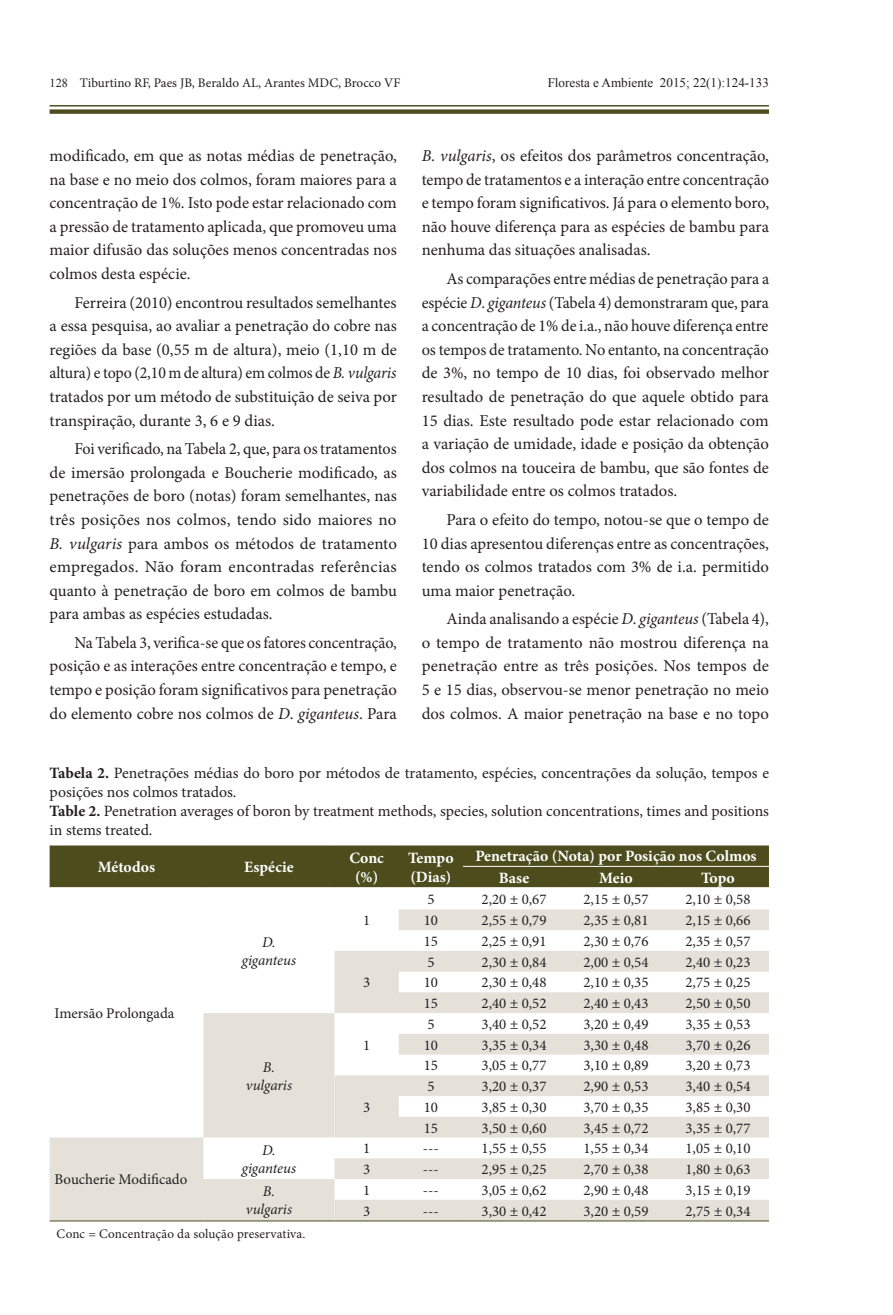
<style>
.page{position:relative;width:893px;height:1315px;background:#fff}
.page>*{position:absolute;margin:0;border:0;box-sizing:border-box;transform-origin:0 0}
.t1{font:16.62px/23.6px "Minion Pro";color:#231f20;text-align:justify}
.t2{font:15.75px/18.9px "Minion Pro";color:#231f20}
.t3{font:700 15.75px/18.9px "Minion Pro";color:#fff}
.t4{font:14.88px "Minion Pro";color:#231f20}
.t5{font:italic 14.88px/17.8px "Minion Pro";color:#231f20;text-align:center}
.t6{font:13.12px "Minion Pro";color:#231f20}
.t7{font:13.12px "Times New Roman";color:#231f20}
.s1{font-family:"Times New Roman";font-size:12.25px}
.s2{font-style:italic}
.s3{font-weight:700}
</style>
<div class="page">
<div style="left:50px;top:109px;width:719px;height:5px;background:#4c4c1d"></div>
<hr style="left:50px;top:105px;width:719px;height:1px;background:#4c4c1d">
<div style="left:50px;top:845px;width:719px;height:42px;background:#4c4c1d"></div>
<svg style="left:334px;top:909px;width:435px;height:311px;fill:#e5e1d9"></svg>
<svg style="left:50px;top:1013px;width:284px;height:207px;fill:#e5e1d9"></svg>
<hr style="left:463px;top:866px;width:102px;height:1px;background:#fff">
<hr style="left:565px;top:866px;width:102px;height:1px;background:#fff">
<hr style="left:667px;top:866px;width:102px;height:1px;background:#fff">
<hr style="left:50px;top:1220px;width:153px;height:1px;background:#4c4c1d">
<hr style="left:203px;top:1220px;width:131px;height:1px;background:#4c4c1d">
<hr style="left:334px;top:1220px;width:65px;height:1px;background:#4c4c1d">
<hr style="left:399px;top:1220px;width:64px;height:1px;background:#4c4c1d">
<hr style="left:463px;top:1220px;width:102px;height:1px;background:#4c4c1d">
<hr style="left:565px;top:1220px;width:102px;height:1px;background:#4c4c1d">
<hr style="left:667px;top:1220px;width:102px;height:1px;background:#4c4c1d">
<p class="t6" style="left:50px;top:74px;width:352px"><span class="s1">128</span> Tiburtino RF, Paes JB, Beraldo AL, Arantes MDC, Brocco VF</p>
<p class="t7" style="left:548px;top:74px;width:223px">Floresta e Ambiente 2015; 22(1):124-133</p>
<p class="t1" style="left:50px;top:144px;width:349px">modificado, em que as notas médias de penetração, na base e no meio dos colmos, foram maiores para a concentração de 1%. Isto pode estar relacionado com a pressão de tratamento aplicada, que promoveu uma maior difusão das soluções menos concentradas nos colmos desta espécie.</p>
<p class="t1" style="left:50px;top:290px;width:349px;text-indent:25px">Ferreira (2010) encontrou resultados semelhantes a essa pesquisa, ao avaliar a penetração do cobre nas regiões da base (0,55 m de altura), meio (1,10 m de altura) e topo (2,10 m de altura) em colmos de <span class="s2">B. vulgaris </span>tratados por um método de substituição de seiva por transpiração, durante 3, 6 e 9 dias.</p>
<p class="t1" style="left:50px;top:437px;width:349px;text-indent:25px">Foi verificado, na Tabela 2, que, para os tratamentos de imersão prolongada e Boucherie modificado, as penetrações de boro (notas) foram semelhantes, nas três posições nos colmos, tendo sido maiores no <span class="s2">B. vulgaris</span> para ambos os métodos de tratamento empregados. Não foram encontradas referências quanto à penetração de boro em colmos de bambu para ambas as espécies estudadas.</p>
<p class="t1" style="left:50px;top:631px;width:349px;text-indent:25px">Na Tabela 3, verifica-se que os fatores concentração, posição e as interações entre concentração e tempo, e tempo e posição foram significativos para penetração do elemento cobre nos colmos de <span class="s2">D</span>. <span class="s2">giganteus</span>. Para</p>
<p class="t1" style="left:422px;top:144px;width:349px"><span class="s2">B</span>. <span class="s2">vulgaris</span>, os efeitos dos parâmetros concentração, tempo de tratamentos e a interação entre concentração e tempo foram significativos. Já para o elemento boro, não houve diferença para as espécies de bambu para nenhuma das situações analisadas.</p>
<p class="t1" style="left:422px;top:267px;width:349px;text-indent:25px">As comparações entre médias de penetração para a espécie <span class="s2">D</span>. <span class="s2">giganteus</span> (Tabela 4) demonstraram que, para a concentração de 1% de i.a., não houve diferença entre os tempos de tratamento. No entanto, na concentração de 3%, no tempo de 10 dias, foi observado melhor resultado de penetração do que aquele obtido para 15 dias. Este resultado pode estar relacionado com a variação de umidade, idade e posição da obtenção dos colmos na touceira de bambu, que são fontes de variabilidade entre os colmos tratados.</p>
<p class="t1" style="left:422px;top:508px;width:349px;text-indent:25px">Para o efeito do tempo, notou-se que o tempo de 10 dias apresentou diferenças entre as concentrações, tendo os colmos tratados com 3% de i.a. permitido uma maior penetração.</p>
<p class="t1" style="left:422px;top:607px;width:349px;text-indent:25px">Ainda analisando a espécie <span class="s2">D</span>. <span class="s2">giganteus</span> (Tabela 4), o tempo de tratamento não mostrou diferença na penetração entre as três posições. Nos tempos de 5 e 15 dias, observou-se menor penetração no meio dos colmos. A maior penetração na base e no topo</p>
<p class="t2" style="left:50px;top:763px;width:721px"><span class="s3">Tabela 2.</span> Penetrações médias do boro por métodos de tratamento, espécies, concentrações da solução, tempos e posições nos colmos tratados.<br><span class="s3">Table 2.</span> Penetration averages of boron by treatment methods, species, solution concentrations, times and positions in stems treated.</p>
<p class="t3" style="left:98px;top:857px;width:59px">Métodos</p>
<p class="t3" style="left:244px;top:857px;width:51px">Espécie</p>
<p class="t3" style="left:349px;top:848px;width:36px;text-align:center">Conc (%)</p>
<p class="t3" style="left:408px;top:848px;width:47px">Tempo (Dias)</p>
<p class="t3" style="left:499px;top:845px;width:259px;line-height:21.3px;text-indent:-23px">Penetração (Nota) por Posição nos Colmos<br>Base</p>
<p class="t3" style="left:599px;top:868px;width:35px">Meio</p>
<p class="t3" style="left:701px;top:868px;width:35px">Topo</p>
<p class="t4" style="left:55px;top:1003px;width:121px">Imersão Prolongada</p>
<p class="t4" style="left:55px;top:1169px;width:134px">Boucherie Modificado</p>
<p class="t5" style="left:242px;top:933px;width:56px">D. giganteus</p>
<p class="t5" style="left:246px;top:1058px;width:48px">B. vulgaris</p>
<p class="t4" style="left:363px;top:910px;width:9px">1</p>
<p class="t4" style="left:363px;top:972px;width:9px">3</p>
<p class="t4" style="left:363px;top:1035px;width:9px">1</p>
<p class="t4" style="left:363px;top:1097px;width:9px">3</p>
<p class="t4" style="left:427px;top:889px;width:9px">5</p>
<p class="t4" style="left:481px;top:889px;width:67px">2,20 ± 0,67</p>
<p class="t4" style="left:583px;top:889px;width:67px">2,15 ± 0,57</p>
<p class="t4" style="left:685px;top:889px;width:67px">2,10 ± 0,58</p>
<p class="t4" style="left:424px;top:910px;width:16px">10</p>
<p class="t4" style="left:481px;top:910px;width:67px">2,55 ± 0,79</p>
<p class="t4" style="left:583px;top:910px;width:67px">2,35 ± 0,81</p>
<p class="t4" style="left:685px;top:910px;width:67px">2,15 ± 0,66</p>
<p class="t4" style="left:424px;top:931px;width:16px">15</p>
<p class="t4" style="left:481px;top:931px;width:67px">2,25 ± 0,91</p>
<p class="t4" style="left:583px;top:931px;width:67px">2,30 ± 0,76</p>
<p class="t4" style="left:685px;top:931px;width:67px">2,35 ± 0,57</p>
<p class="t4" style="left:427px;top:952px;width:9px">5</p>
<p class="t4" style="left:481px;top:952px;width:67px">2,30 ± 0,84</p>
<p class="t4" style="left:583px;top:952px;width:67px">2,00 ± 0,54</p>
<p class="t4" style="left:685px;top:952px;width:67px">2,40 ± 0,23</p>
<p class="t4" style="left:424px;top:972px;width:16px">10</p>
<p class="t4" style="left:481px;top:972px;width:67px">2,30 ± 0,48</p>
<p class="t4" style="left:583px;top:972px;width:67px">2,10 ± 0,35</p>
<p class="t4" style="left:685px;top:972px;width:67px">2,75 ± 0,25</p>
<p class="t4" style="left:424px;top:993px;width:16px">15</p>
<p class="t4" style="left:481px;top:993px;width:67px">2,40 ± 0,52</p>
<p class="t4" style="left:583px;top:993px;width:67px">2,40 ± 0,43</p>
<p class="t4" style="left:685px;top:993px;width:67px">2,50 ± 0,50</p>
<p class="t4" style="left:427px;top:1014px;width:9px">5</p>
<p class="t4" style="left:481px;top:1014px;width:67px">3,40 ± 0,52</p>
<p class="t4" style="left:583px;top:1014px;width:67px">3,20 ± 0,49</p>
<p class="t4" style="left:685px;top:1014px;width:67px">3,35 ± 0,53</p>
<p class="t4" style="left:424px;top:1035px;width:16px">10</p>
<p class="t4" style="left:481px;top:1035px;width:67px">3,35 ± 0,34</p>
<p class="t4" style="left:583px;top:1035px;width:67px">3,30 ± 0,48</p>
<p class="t4" style="left:685px;top:1035px;width:67px">3,70 ± 0,26</p>
<p class="t4" style="left:424px;top:1055px;width:16px">15</p>
<p class="t4" style="left:481px;top:1055px;width:67px">3,05 ± 0,77</p>
<p class="t4" style="left:583px;top:1055px;width:67px">3,10 ± 0,89</p>
<p class="t4" style="left:685px;top:1055px;width:67px">3,20 ± 0,73</p>
<p class="t4" style="left:427px;top:1076px;width:9px">5</p>
<p class="t4" style="left:481px;top:1076px;width:67px">3,20 ± 0,37</p>
<p class="t4" style="left:583px;top:1076px;width:67px">2,90 ± 0,53</p>
<p class="t4" style="left:685px;top:1076px;width:67px">3,40 ± 0,54</p>
<p class="t4" style="left:424px;top:1097px;width:16px">10</p>
<p class="t4" style="left:481px;top:1097px;width:67px">3,85 ± 0,30</p>
<p class="t4" style="left:583px;top:1097px;width:67px">3,70 ± 0,35</p>
<p class="t4" style="left:685px;top:1097px;width:67px">3,85 ± 0,30</p>
<p class="t4" style="left:424px;top:1118px;width:16px">15</p>
<p class="t4" style="left:481px;top:1118px;width:67px">3,50 ± 0,60</p>
<p class="t4" style="left:583px;top:1118px;width:67px">3,45 ± 0,72</p>
<p class="t4" style="left:685px;top:1118px;width:67px">3,35 ± 0,77</p>
<p class="t5" style="left:242px;top:1141px;width:56px">D. giganteus</p>
<p class="t4" style="left:363px;top:1138px;width:9px">1</p>
<p class="t4" style="left:423px;top:1138px;width:17px">---</p>
<p class="t4" style="left:481px;top:1138px;width:67px">1,55 ± 0,55</p>
<p class="t4" style="left:583px;top:1138px;width:67px">1,55 ± 0,34</p>
<p class="t4" style="left:685px;top:1138px;width:67px">1,05 ± 0,10</p>
<p class="t4" style="left:363px;top:1159px;width:9px">3</p>
<p class="t4" style="left:423px;top:1159px;width:17px">---</p>
<p class="t4" style="left:481px;top:1159px;width:67px">2,95 ± 0,25</p>
<p class="t4" style="left:583px;top:1159px;width:67px">2,70 ± 0,38</p>
<p class="t4" style="left:685px;top:1159px;width:67px">1,80 ± 0,63</p>
<p class="t5" style="left:246px;top:1182px;width:48px">B. vulgaris</p>
<p class="t4" style="left:363px;top:1180px;width:9px">1</p>
<p class="t4" style="left:423px;top:1180px;width:17px">---</p>
<p class="t4" style="left:481px;top:1180px;width:67px">3,05 ± 0,62</p>
<p class="t4" style="left:583px;top:1180px;width:67px">2,90 ± 0,48</p>
<p class="t4" style="left:685px;top:1180px;width:67px">3,15 ± 0,19</p>
<p class="t4" style="left:363px;top:1200px;width:9px">3</p>
<p class="t4" style="left:423px;top:1200px;width:17px">---</p>
<p class="t4" style="left:481px;top:1200px;width:67px">3,30 ± 0,42</p>
<p class="t4" style="left:583px;top:1200px;width:67px">3,20 ± 0,59</p>
<p class="t4" style="left:685px;top:1200px;width:67px">2,75 ± 0,34</p>
<p class="t6" style="left:57px;top:1224px;width:250px">Conc = Concentração da solução preservativa.</p>
</div>
